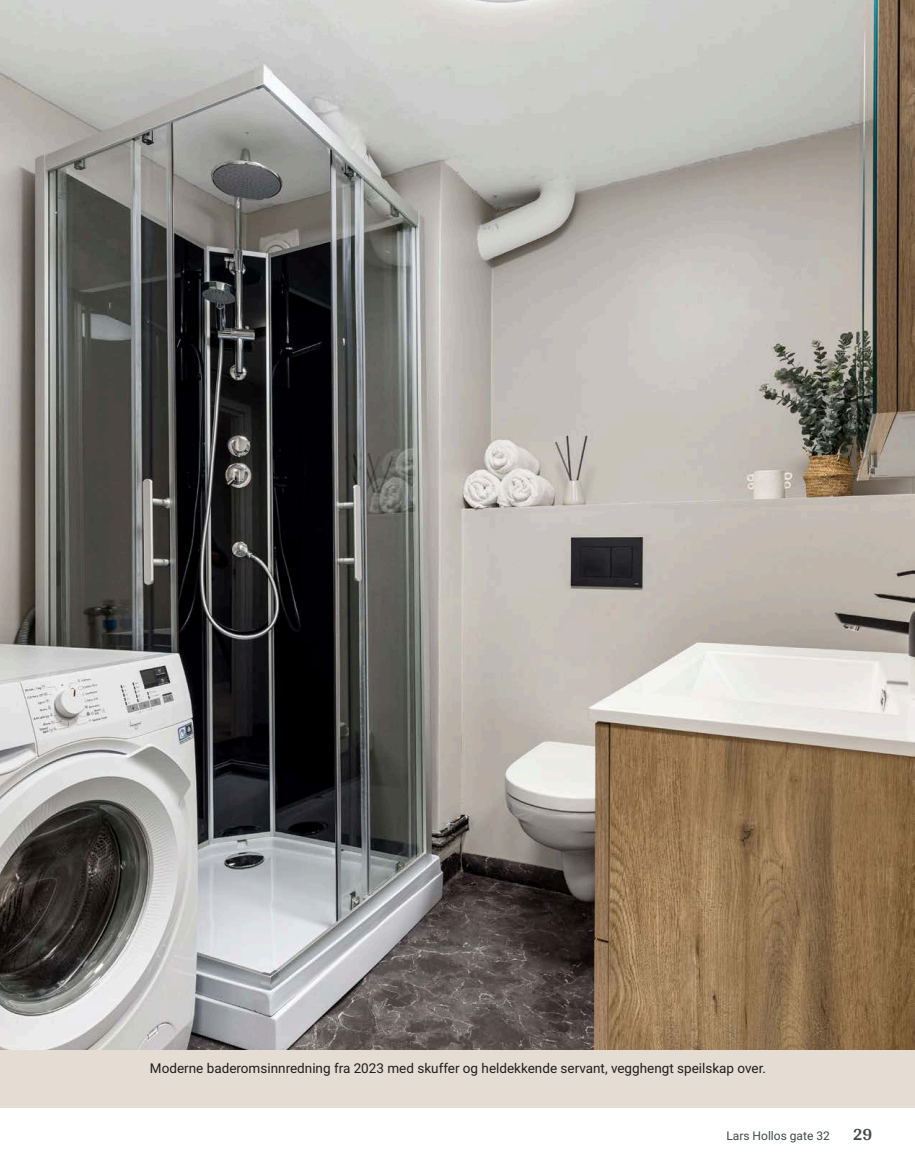
<style>
.page{position:relative;width:915px;height:1172px;background:#fff}
.page>*{position:absolute;margin:0;border:0;box-sizing:border-box;transform-origin:0 0}
.t1{font:700 18px "Arya";color:#414749}
.t2{font:13.5px "Roboto Vitec";color:#1d1d1b}
.t3{font:12px "Roboto Vitec";color:#414749}
</style>
<div class="page">
<img style="left:0;top:0;width:914px;height:1050px">
<div style="left:0;top:1050px;width:914px;height:58px;background:#e5dcd4"></div>
<p class="t2" style="left:150px;top:1059px;width:617px">Moderne baderomsinnredning fra 2023 med skuffer og heldekkende servant, vegghengt speilskap over.</p>
<p class="t3" style="left:726px;top:1127px;width:105px">Lars Hollos gate 32</p>
<h1 class="t1" style="left:852px;top:1123px;width:21px">29</h1>
</div>
